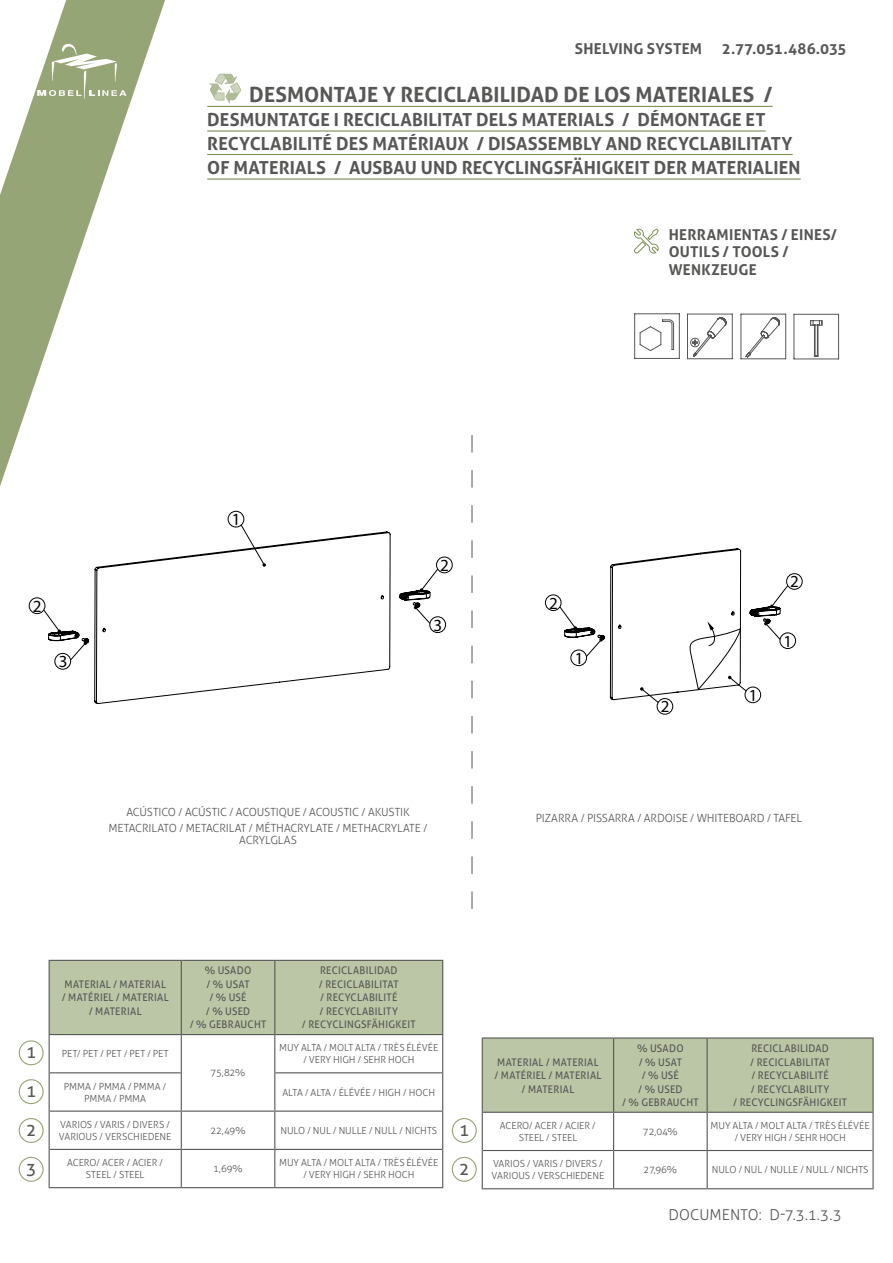
<style>
.page{position:relative;width:893px;height:1263px;background:#fff}
.page>*{position:absolute;margin:0;border:0;box-sizing:border-box;transform-origin:0 0}
.t1{font:700 21px "Aller";letter-spacing:.005em;color:#575756}
.t2{font:700 18px/24px "Aller";letter-spacing:.005em;color:#575756}
.t3{font:17.1px "Aller";color:#575756}
.t4{font:16.95px "Myriad Pro";color:#000}
.t5{font:700 15px/17.5px "Aller";letter-spacing:.015em;color:#575756}
.t6{font:300 15px "Aller";color:#575756}
.t7{font:700 15px "Aller";letter-spacing:-.005em;color:#575756}
.t8{font:300 11.25px/16.5px "Aller";letter-spacing:-.01em;color:#575756;text-align:center}
.t9{font:10.5px/13.5px "Aller";letter-spacing:.03em;color:#575756;text-align:center;scale:.95 1}
.t10{font:300 9.75px/12px "Aller";letter-spacing:-.01em;color:#575756;text-align:center}
.t11{font:300 9.75px "Aller";letter-spacing:.01em;color:#575756}
</style>
<div class="page">
<svg style="left:0;top:0;width:165px;height:486px"></svg>
<svg style="left:37px;top:44px;width:89px;height:55px"></svg>
<hr style="left:207px;top:106px;width:565px;height:1px;background:#7d9057">
<hr style="left:207px;top:130px;width:559px;height:2px;background:#7d9057">
<hr style="left:207px;top:154px;width:586px;height:1px;background:#7d9057">
<hr style="left:207px;top:178px;width:594px;height:2px;background:#7d9057">
<div style="left:50px;top:961px;width:392px;height:73px;background:#bbc6a6"></div>
<hr style="left:181px;top:1035px;width:1px;height:38px;background:#575756">
<hr style="left:181px;top:1073px;width:1px;height:37px;background:#575756">
<hr style="left:181px;top:1112px;width:1px;height:37px;background:#575756">
<hr style="left:181px;top:1150px;width:1px;height:37px;background:#575756">
<hr style="left:49px;top:1035px;width:1px;height:38px;background:#575756">
<hr style="left:49px;top:1073px;width:1px;height:38px;background:#575756">
<hr style="left:49px;top:1111px;width:1px;height:38px;background:#575756">
<hr style="left:49px;top:1149px;width:1px;height:38px;background:#575756">
<hr style="left:50px;top:1072px;width:131px;height:1px;background:#575756">
<hr style="left:50px;top:1110px;width:131px;height:2px;background:#575756">
<hr style="left:181px;top:1110px;width:94px;height:2px;background:#575756">
<hr style="left:50px;top:1149px;width:131px;height:1px;background:#575756">
<hr style="left:181px;top:1149px;width:94px;height:1px;background:#575756">
<hr style="left:49px;top:1187px;width:132px;height:1px;background:#575756">
<hr style="left:181px;top:1187px;width:94px;height:1px;background:#575756">
<hr style="left:274px;top:1035px;width:1px;height:38px;background:#575756">
<hr style="left:442px;top:1035px;width:1px;height:38px;background:#575756">
<hr style="left:274px;top:1073px;width:1px;height:37px;background:#575756">
<hr style="left:442px;top:1073px;width:1px;height:38px;background:#575756">
<hr style="left:274px;top:1112px;width:1px;height:37px;background:#575756">
<hr style="left:442px;top:1111px;width:1px;height:38px;background:#575756">
<hr style="left:274px;top:1150px;width:1px;height:37px;background:#575756">
<hr style="left:442px;top:1149px;width:1px;height:38px;background:#575756">
<hr style="left:275px;top:1072px;width:167px;height:1px;background:#575756">
<hr style="left:275px;top:1110px;width:167px;height:2px;background:#575756">
<hr style="left:275px;top:1149px;width:167px;height:1px;background:#575756">
<hr style="left:275px;top:1187px;width:168px;height:1px;background:#575756">
<hr style="left:49px;top:960px;width:132px;height:1px;background:#575756">
<hr style="left:181px;top:960px;width:94px;height:1px;background:#575756">
<hr style="left:275px;top:960px;width:168px;height:1px;background:#575756">
<hr style="left:49px;top:961px;width:1px;height:73px;background:#575756">
<hr style="left:181px;top:961px;width:1px;height:73px;background:#575756">
<hr style="left:274px;top:961px;width:1px;height:73px;background:#575756">
<hr style="left:442px;top:961px;width:1px;height:73px;background:#575756">
<hr style="left:49px;top:1034px;width:132px;height:1px;background:#575756">
<hr style="left:181px;top:1034px;width:94px;height:1px;background:#575756">
<hr style="left:275px;top:1034px;width:168px;height:1px;background:#575756">
<div style="left:483px;top:1038px;width:389px;height:74px;background:#bbc6a6"></div>
<hr style="left:613px;top:1113px;width:1px;height:37px;background:#575756">
<hr style="left:613px;top:1151px;width:1px;height:37px;background:#575756">
<hr style="left:482px;top:1113px;width:1px;height:37px;background:#575756">
<hr style="left:482px;top:1150px;width:1px;height:38px;background:#575756">
<hr style="left:483px;top:1150px;width:131px;height:1px;background:#575756">
<hr style="left:614px;top:1150px;width:93px;height:1px;background:#575756">
<hr style="left:482px;top:1188px;width:132px;height:1px;background:#575756">
<hr style="left:614px;top:1188px;width:93px;height:1px;background:#575756">
<hr style="left:707px;top:1113px;width:1px;height:37px;background:#575756">
<hr style="left:872px;top:1113px;width:2px;height:37px;background:#575756">
<hr style="left:707px;top:1151px;width:1px;height:37px;background:#575756">
<hr style="left:872px;top:1150px;width:2px;height:38px;background:#575756">
<hr style="left:707px;top:1150px;width:165px;height:1px;background:#575756">
<hr style="left:707px;top:1188px;width:167px;height:1px;background:#575756">
<hr style="left:482px;top:1037px;width:132px;height:1px;background:#575756">
<hr style="left:614px;top:1037px;width:93px;height:1px;background:#575756">
<hr style="left:707px;top:1037px;width:167px;height:1px;background:#575756">
<hr style="left:482px;top:1038px;width:1px;height:74px;background:#575756">
<hr style="left:613px;top:1038px;width:1px;height:74px;background:#575756">
<hr style="left:707px;top:1038px;width:1px;height:74px;background:#575756">
<hr style="left:872px;top:1038px;width:2px;height:74px;background:#575756">
<hr style="left:482px;top:1112px;width:132px;height:1px;background:#575756">
<hr style="left:614px;top:1112px;width:93px;height:1px;background:#575756">
<hr style="left:707px;top:1112px;width:167px;height:1px;background:#575756">
<svg style="left:472px;top:435px;width:1px;height:474px"></svg>
<svg style="left:634px;top:228px;width:25px;height:26px"></svg>
<svg style="left:634px;top:313px;width:205px;height:47px"></svg>
<div style="left:545px;top:595px;width:16px;height:16px;border:1px solid #000;border-radius:50%"></div>
<svg style="left:559px;top:548px;width:244px;height:166px"></svg>
<svg style="left:60px;top:669px;width:330px;height:35px"></svg>
<svg style="left:43px;top:511px;width:410px;height:158px"></svg>
<div style="left:29px;top:598px;width:16px;height:16px;border:1px solid #000;border-radius:50%"></div>
<svg style="left:209px;top:74px;width:32px;height:30px"></svg>
<div style="left:19px;top:1118px;width:25px;height:25px;border:1px solid #95a575;border-radius:50%"></div>
<div style="left:19px;top:1040px;width:25px;height:25px;border:1px solid #95a575;border-radius:50%"></div>
<div style="left:452px;top:1118px;width:25px;height:25px;border:1px solid #95a575;border-radius:50%"></div>
<div style="left:19px;top:1157px;width:25px;height:25px;border:1px solid #95a575;border-radius:50%"></div>
<div style="left:19px;top:1079px;width:25px;height:25px;border:1px solid #95a575;border-radius:50%"></div>
<div style="left:452px;top:1157px;width:25px;height:25px;border:1px solid #95a575;border-radius:50%"></div>
<h3 class="t5" style="left:575px;top:39px;width:129px">SHELVING SYSTEM</h3>
<h3 class="t7" style="left:722px;top:39px;width:126px">2.77.051.486.035</h3>
<h1 class="t1" style="left:249px;top:81px;width:524px">DESMONTAJE Y RECICLABILIDAD DE LOS MATERIALES /</h1>
<h2 class="t2" style="left:207px;top:108px;width:595px">DESMUNTATGE I RECICLABILITAT DELS MATERIALS / DÉMONTAGE ET<br>RECYCLABILITÉ DES MATÉRIAUX / DISASSEMBLY AND RECYCLABILITATY<br>OF MATERIALS / AUSBAU UND RECYCLINGSFÄHIGKEIT DER MATERIALIEN</h2>
<h3 class="t5" style="left:669px;top:226px;width:169px">HERRAMIENTAS / EINES/<br>OUTILS / TOOLS /<br>WENKZEUGE</h3>
<h3 class="t4" style="left:33px;top:595px;width:10px">2</h3>
<h3 class="t4" style="left:59px;top:651px;width:10px">3</h3>
<h3 class="t4" style="left:232px;top:509px;width:10px">1</h3>
<h3 class="t4" style="left:440px;top:555px;width:10px">2</h3>
<h3 class="t4" style="left:433px;top:614px;width:10px">3</h3>
<p class="t8" style="left:108px;top:803px;width:321px">ACÚSTICO / ACÚSTIC / ACOUSTIQUE / ACOUSTIC / AKUSTIK<br>METACRILATO / METACRILAT / MÉTHACRYLATE / METHACRYLATE /</p>
<p class="t8" style="left:239px;top:832px;width:59px">ACRYLGLAS</p>
<h3 class="t4" style="left:549px;top:592px;width:10px">2</h3>
<h3 class="t4" style="left:575px;top:647px;width:10px">1</h3>
<h3 class="t4" style="left:661px;top:696px;width:10px">2</h3>
<h3 class="t4" style="left:749px;top:684px;width:10px">1</h3>
<h3 class="t4" style="left:790px;top:571px;width:10px">2</h3>
<h3 class="t4" style="left:784px;top:630px;width:10px">1</h3>
<p class="t8" style="left:536px;top:810px;width:268px">PIZARRA / PISSARRA / ARDOISE / WHITEBOARD / TAFEL</p>
<p class="t9" style="left:62px;top:977px;width:114px">MATERIAL / MATERIAL / MATÉRIEL / MATERIAL / MATERIAL</p>
<p class="t9" style="left:190px;top:964px;width:82px">% USADO<br>/ % USAT<br>/ % USÉ<br>/ % USED<br>/ % GEBRAUCHT</p>
<p class="t9" style="left:302px;top:964px;width:121px">RECICLABILIDAD<br>/ RECICLABILITAT<br>/ RECYCLABILITÉ<br>/ RECYCLABILITY<br>/ RECYCLINGSFÄHIGKEIT</p>
<h3 class="t3" style="left:26px;top:1042px;width:12px">1</h3>
<h3 class="t3" style="left:26px;top:1080px;width:12px">1</h3>
<h3 class="t3" style="left:26px;top:1119px;width:12px">2</h3>
<h3 class="t3" style="left:26px;top:1158px;width:12px">3</h3>
<p class="t11" style="left:62px;top:1048px;width:108px">PET/ PET / PET / PET / PET</p>
<p class="t10" style="left:211px;top:1067px;width:36px">75,82%</p>
<p class="t10" style="left:279px;top:1042px;width:161px">MUY ALTA / MOLT ALTA / TRÈS ÉLÉVÉE / VERY HIGH / SEHR HOCH</p>
<p class="t10" style="left:64px;top:1080px;width:104px">PMMA / PMMA / PMMA /<br>PMMA / PMMA</p>
<p class="t10" style="left:282px;top:1086px;width:154px">ALTA / ALTA / ÉLÉVÉE / HIGH / HOCH</p>
<p class="t10" style="left:59px;top:1118px;width:114px;text-align:left">VARIOS / VARIS / DIVERS /<br>VARIOUS / VERSCHIEDENE</p>
<p class="t10" style="left:210px;top:1124px;width:37px">22,49%</p>
<p class="t10" style="left:280px;top:1124px;width:158px">NULO / NUL / NULLE / NULL / NICHTS</p>
<p class="t10" style="left:67px;top:1157px;width:98px">ACERO/ ACER / ACIER /<br>STEEL / STEEL</p>
<p class="t10" style="left:213px;top:1163px;width:31px">1,69%</p>
<p class="t10" style="left:279px;top:1157px;width:161px">MUY ALTA / MOLT ALTA / TRÈS ÉLÉVÉE / VERY HIGH / SEHR HOCH</p>
<h3 class="t3" style="left:459px;top:1119px;width:12px">1</h3>
<h3 class="t3" style="left:459px;top:1158px;width:12px">2</h3>
<p class="t9" style="left:494px;top:1055px;width:114px">MATERIAL / MATERIAL / MATÉRIEL / MATERIAL / MATERIAL</p>
<p class="t9" style="left:622px;top:1041px;width:82px">% USADO<br>/ % USAT<br>/ % USÉ<br>/ % USED<br>/ % GEBRAUCHT</p>
<p class="t9" style="left:733px;top:1041px;width:121px">RECICLABILIDAD<br>/ RECICLABILITAT<br>/ RECYCLABILITÉ<br>/ RECYCLABILITY<br>/ RECYCLINGSFÄHIGKEIT</p>
<p class="t10" style="left:500px;top:1119px;width:98px">ACERO/ ACER / ACIER /<br>STEEL / STEEL</p>
<p class="t10" style="left:643px;top:1125px;width:36px">72,04%</p>
<p class="t10" style="left:710px;top:1119px;width:161px">MUY ALTA / MOLT ALTA / TRÈS ÉLÉVÉE / VERY HIGH / SEHR HOCH</p>
<p class="t10" style="left:492px;top:1158px;width:114px;text-align:left">VARIOS / VARIS / DIVERS /<br>VARIOUS / VERSCHIEDENE</p>
<p class="t10" style="left:644px;top:1164px;width:35px">27,96%</p>
<p class="t10" style="left:712px;top:1164px;width:158px">NULO / NUL / NULLE / NULL / NICHTS</p>
<h3 class="t6" style="left:669px;top:1206px;width:175px">DOCUMENTO: D-7.3.1.3.3</h3>
</div>
